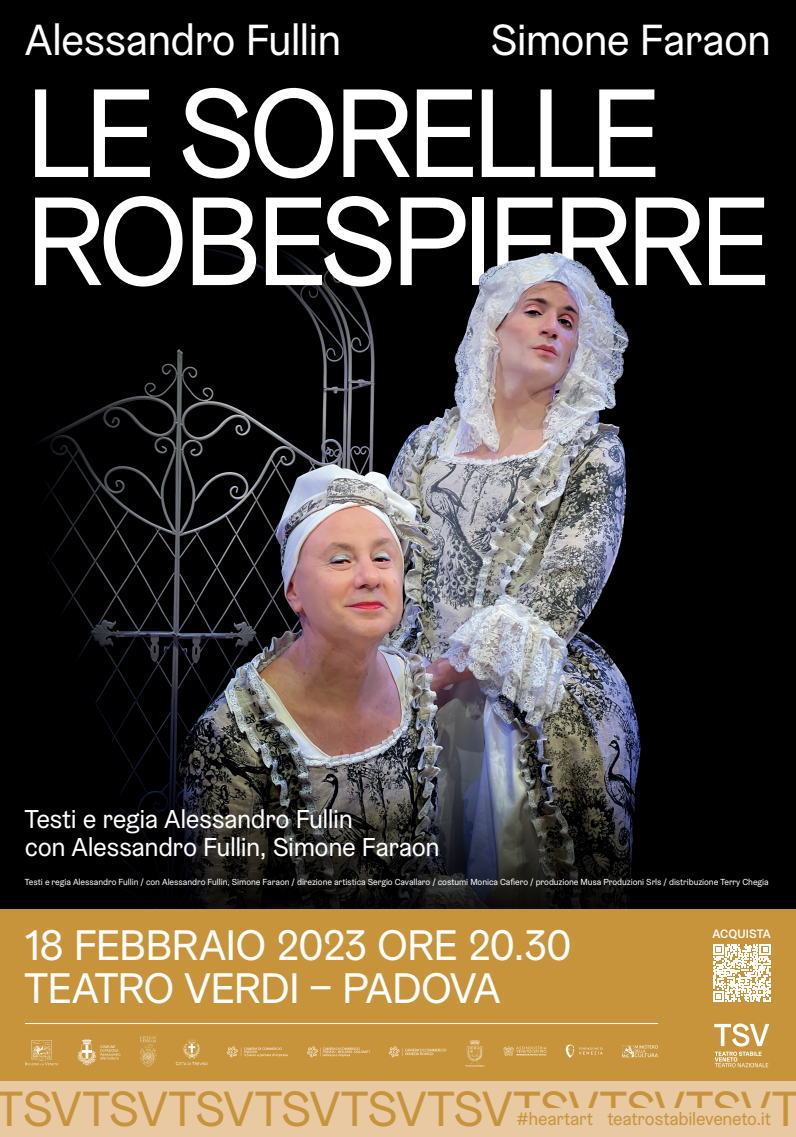
<style>
.page{position:relative;width:796px;height:1137px;background:#fff}
.page>*{position:absolute;margin:0;border:0;box-sizing:border-box;transform-origin:0 0}
.t1{font:126.4px/108px "Graebenbach";letter-spacing:-.045em;color:#fff}
.t2{font:49.6px "Graebenbach";letter-spacing:-.02em;color:#c7943b}
.t3{font:43.8px "Graebenbach";letter-spacing:-.02em;color:#fff}
.t4{font:42.96px/43px "Graebenbach";letter-spacing:-.02em;color:#fff}
.t5{font:26px "Graebenbach";letter-spacing:-.02em;color:#fff}
.t6{font:18px "Graebenbach";letter-spacing:-.015em;color:#c7943b}
.t7{font:500 12.24px "Graebenbach";letter-spacing:.01em;color:#fff}
.t8{font:8.8px "Graebenbach";letter-spacing:-.005em;color:#fff}
</style>
<div class="page">
<img style="left:0;top:0;width:796px;height:761px">
<svg style="left:0;top:761px;width:796px;height:148px;background:#181819"></svg>
<div style="left:0;top:909px;width:796px;height:227px;background:#c7943b"></div>
<hr style="left:25px;top:1022px;width:633px;height:1px;background:#fff">
<svg style="left:713px;top:944px;width:57px;height:57px"></svg>
<img style="left:478px;top:254px;width:112px;height:54px">
<svg style="left:25px;top:1040px;width:33px;height:24px"></svg>
<svg style="left:78px;top:1039px;width:42px;height:26px"></svg>
<svg style="left:227px;top:1046px;width:61px;height:10px"></svg>
<svg style="left:307px;top:1046px;width:62px;height:10px"></svg>
<svg style="left:389px;top:1046px;width:57px;height:10px"></svg>
<svg style="left:466px;top:1040px;width:18px;height:26px"></svg>
<svg style="left:504px;top:1046px;width:42px;height:9px"></svg>
<svg style="left:566px;top:1044px;width:37px;height:13px"></svg>
<svg style="left:622px;top:1045px;width:36px;height:11px"></svg>
<svg style="left:140px;top:1036px;width:16px;height:30px"></svg>
<svg style="left:176px;top:1039px;width:31px;height:25px"></svg>
<svg style="left:714px;top:1023px;width:55px;height:44px"></svg>
<div style="left:0;top:1080px;width:796px;height:56px;background:#e8c9a2"></div>
<p class="t3" style="left:25px;top:13px;width:318px">Alessandro Fullin</p>
<p class="t3" style="left:490px;top:13px;width:282px">Simone Faraon</p>
<p class="t1" style="left:25px;top:78px;width:747px">LE SORELLE<br>ROBESPIERRE</p>
<p class="t5" style="left:25px;top:802px;width:329px">Testi e regia Alessandro Fullin</p>
<p class="t5" style="left:25px;top:830px;width:416px">con Alessandro Fullin, Simone Faraon</p>
<p class="t8" style="left:25px;top:876px;width:745px">Testi e regia Alessandro Fullin / con Alessandro Fullin, Simone Faraon / direzione artistica Sergio Cavallaro / costumi Monica Cafiero / produzione Musa Produzioni Srls / distribuzione Terry Chegia</p>
<p class="t4" style="left:25px;top:922px;width:548px">18 FEBBRAIO 2023 ORE 20.30<br>TEATRO VERDI – PADOVA</p>
<p class="t7" style="left:712px;top:926px;width:60px">ACQUISTA</p>
<p class="t2" style="left:-3px;top:1077px;width:804px">TSVTSVTSVTSVTSVTSVTSVTSVTSVT</p>
<p class="t6" style="left:516px;top:1107px;width:256px">#heartart teatrostabileveneto.it</p>
</div>
